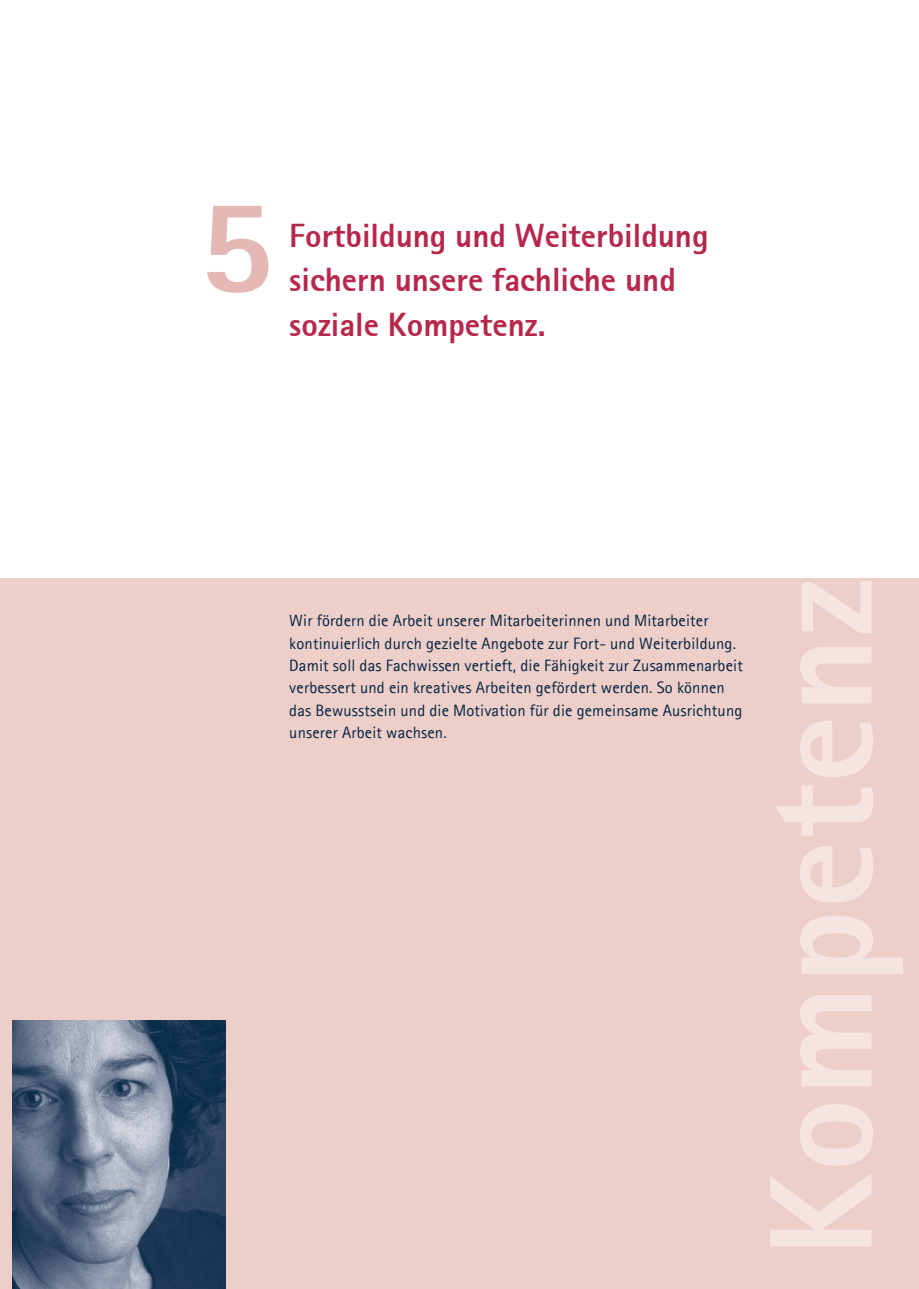
<style>
.page{position:relative;width:919px;height:1289px;background:#fff}
.page>*{position:absolute;margin:0;border:0;box-sizing:border-box;transform-origin:0 0}
.t1{font:800 147px "Agfa Rotis Sans Serif";letter-spacing:.01em;color:#f5e4e2}
.t2{font:800 135px "Agfa Rotis Sans Serif";color:#e4b8b4}
.t3{font:800 33px/44.7px "Agfa Rotis Sans Serif";color:#b6274b}
.t4{font:16.5px/22.4px "Agfa Rotis Sans Serif";letter-spacing:.01em;color:#022341}
</style>
<div class="page">
<div style="left:0;top:578px;width:13px;height:710px;background:#edcec9"></div>
<div style="left:13px;top:578px;width:905px;height:710px;background:#edcec9"></div>
<img style="left:13px;top:1020px;width:212px;height:268px">
<h2 class="t2" style="left:198px;top:160px;width:77px">5</h2>
<h3 class="t3" style="left:289px;top:213px;width:421px">Fortbildung und Weiterbildung sichern unsere fachliche und soziale Kompetenz.</h3>
<p class="t4" style="left:289px;top:609px;width:455px">Wir fördern die Arbeit unserer Mitarbeiterinnen und Mitarbeiter kontinuierlich durch gezielte Angebote zur Fort- und Weiterbildung.<br>Damit soll das Fachwissen vertieft, die Fähigkeit zur Zusammenarbeit verbessert und ein kreatives Arbeiten gefördert werden. So können das Bewusstsein und die Motivation für die gemeinsame Ausrichtung unserer Arbeit wachsen.</p>
<h1 class="t1" style="left:728px;top:1257px;width:680px;rotate:-90deg">Kompetenz</h1>
</div>
